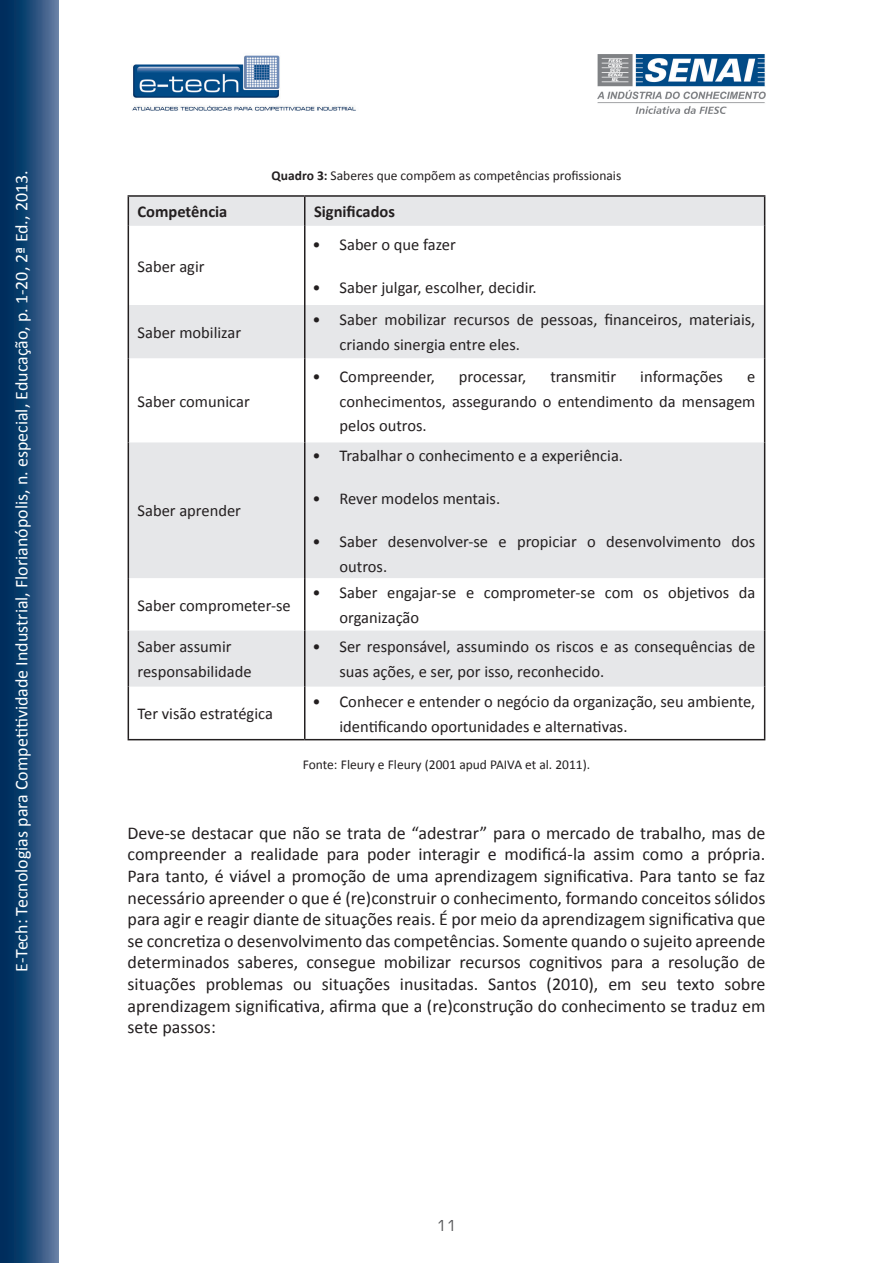
<style>
.page{position:relative;width:893px;height:1263px;background:#fff}
.page>*{position:absolute;margin:0;border:0;box-sizing:border-box;transform-origin:0 0}
.t1{font:18px/21.6px "Calibri";color:#231f20;text-align:justify}
.t2{font:18px "Calibri";color:#fff}
.corpo_tabela{font:16.5px/24.8px "Calibri";color:#231f20}
.corpo_tabela-2{font:700 16.5px "Calibri";color:#231f20}
.t3{font:15px "Square 721 BT";color:#57585a}
.t4{font:13.5px "Calibri";color:#231f20}
.s1{font-weight:700}
</style>
<div class="page">
<svg style="left:0;top:0;width:58px;height:1263px;background:#214b78"></svg>
<img style="left:132px;top:55px;width:224px;height:56px">
<img style="left:597px;top:55px;width:168px;height:59px">
<svg style="left:129px;top:197px;width:635px;height:490px;fill:#e6e7e9"></svg>
<hr style="left:128px;top:195px;width:177px;height:2px;background:#231f20">
<svg style="left:128px;top:197px;width:1px;height:29px"></svg>
<hr style="left:305px;top:195px;width:460px;height:2px;background:#231f20">
<svg style="left:304px;top:197px;width:1px;height:29px"></svg>
<svg style="left:764px;top:197px;width:1px;height:29px"></svg>
<hr style="left:128px;top:226px;width:1px;height:79px;background:#231f20">
<hr style="left:304px;top:226px;width:1px;height:79px;background:#231f20">
<hr style="left:764px;top:226px;width:1px;height:79px;background:#231f20">
<hr style="left:128px;top:305px;width:1px;height:53px;background:#231f20">
<hr style="left:304px;top:305px;width:1px;height:53px;background:#231f20">
<hr style="left:764px;top:305px;width:1px;height:53px;background:#231f20">
<hr style="left:128px;top:358px;width:1px;height:84px;background:#231f20">
<hr style="left:304px;top:358px;width:1px;height:84px;background:#231f20">
<hr style="left:764px;top:358px;width:1px;height:84px;background:#231f20">
<hr style="left:128px;top:442px;width:1px;height:136px;background:#231f20">
<hr style="left:304px;top:442px;width:1px;height:136px;background:#231f20">
<hr style="left:764px;top:442px;width:1px;height:136px;background:#231f20">
<hr style="left:128px;top:578px;width:1px;height:52px;background:#231f20">
<hr style="left:304px;top:578px;width:1px;height:52px;background:#231f20">
<hr style="left:764px;top:578px;width:1px;height:52px;background:#231f20">
<hr style="left:128px;top:630px;width:1px;height:57px;background:#231f20">
<hr style="left:304px;top:630px;width:1px;height:57px;background:#231f20">
<hr style="left:764px;top:630px;width:1px;height:57px;background:#231f20">
<hr style="left:128px;top:687px;width:1px;height:52px;background:#231f20">
<hr style="left:304px;top:687px;width:1px;height:52px;background:#231f20">
<hr style="left:764px;top:687px;width:1px;height:52px;background:#231f20">
<hr style="left:128px;top:739px;width:177px;height:1px;background:#231f20">
<hr style="left:305px;top:739px;width:460px;height:1px;background:#231f20">
<p class="t2" style="left:10px;top:972px;width:803px;rotate:-90deg">E-Tech: Tecnologias para Competitividade Industrial, Florianópolis, n. especial, Educação, p. 1-20, 2ª Ed., 2013.</p>
<p class="t4" style="left:272px;top:167px;width:351px"><span class="s1">Quadro 3:</span> Saberes que compõem as competências profissionais</p>
<p class="corpo_tabela-2" style="left:138px;top:201px;width:91px">Competência</p>
<p class="corpo_tabela-2" style="left:314px;top:201px;width:83px">Significados</p>
<p class="corpo_tabela" style="left:312px;top:232px;width:145px">• Saber o que fazer</p>
<p class="corpo_tabela" style="left:312px;top:275px;width:226px">• Saber julgar, escolher, decidir.</p>
<p class="corpo_tabela" style="left:138px;top:254px;width:69px">Saber agir</p>
<p class="corpo_tabela" style="left:339px;top:308px;width:417px;text-indent:-27px">• Saber mobilizar recursos de pessoas, financeiros, materiais, criando sinergia entre eles.</p>
<p class="corpo_tabela" style="left:138px;top:320px;width:105px">Saber mobilizar</p>
<p class="corpo_tabela" style="left:312px;top:364px;width:124px">• Compreender,</p>
<p class="corpo_tabela" style="left:459px;top:364px;width:69px">processar,</p>
<p class="corpo_tabela" style="left:550px;top:364px;width:67px">transmitir</p>
<p class="corpo_tabela" style="left:640px;top:364px;width:84px">informações</p>
<p class="corpo_tabela" style="left:339px;top:364px;width:417px;text-align:justify;text-indent:408px">e conhecimentos, assegurando o entendimento da mensagem pelos outros.</p>
<p class="corpo_tabela" style="left:138px;top:389px;width:114px">Saber comunicar</p>
<p class="corpo_tabela" style="left:312px;top:443px;width:312px">• Trabalhar o conhecimento e a experiência.</p>
<p class="corpo_tabela" style="left:312px;top:486px;width:189px">• Rever modelos mentais.</p>
<p class="corpo_tabela" style="left:339px;top:529px;width:417px;text-indent:-27px">• Saber desenvolver-se e propiciar o desenvolvimento dos outros.</p>
<p class="corpo_tabela" style="left:138px;top:499px;width:105px">Saber aprender</p>
<p class="corpo_tabela" style="left:339px;top:580px;width:417px;text-indent:-27px">• Saber engajar-se e comprometer-se com os objetivos da organização</p>
<p class="corpo_tabela" style="left:138px;top:593px;width:155px">Saber comprometer-se</p>
<p class="corpo_tabela" style="left:138px;top:635px;width:116px">Saber assumir responsabilidade</p>
<p class="corpo_tabela" style="left:339px;top:635px;width:417px;text-indent:-27px">• Ser responsável, assumindo os riscos e as consequências de suas ações, e ser, por isso, reconhecido.</p>
<p class="corpo_tabela" style="left:138px;top:701px;width:137px">Ter visão estratégica</p>
<p class="corpo_tabela" style="left:339px;top:689px;width:417px;text-indent:-27px">• Conhecer e entender o negócio da organização, seu ambiente, identificando oportunidades e alternativas.</p>
<p class="t4" style="left:303px;top:756px;width:289px">Fonte: Fleury e Fleury (2001 apud PAIVA et al. 2011).</p>
<p class="t1" style="left:128px;top:822px;width:639px">Deve-se destacar que não se trata de “adestrar” para o mercado de trabalho, mas de compreender a realidade para poder interagir e modificá-la assim como a própria.<br>Para tanto, é viável a promoção de uma aprendizagem significativa. Para tanto se faz necessário apreender o que é (re)construir o conhecimento, formando conceitos sólidos para agir e reagir diante de situações reais. É por meio da aprendizagem significativa que se concretiza o desenvolvimento das competências. Somente quando o sujeito apreende determinados saberes, consegue mobilizar recursos cognitivos para a resolução de situações problemas ou situações inusitadas. Santos (2010), em seu texto sobre aprendizagem significativa, afirma que a (re)construção do conhecimento se traduz em sete passos:</p>
<p class="t3" style="left:436px;top:1216px;width:22px">11</p>
</div>
